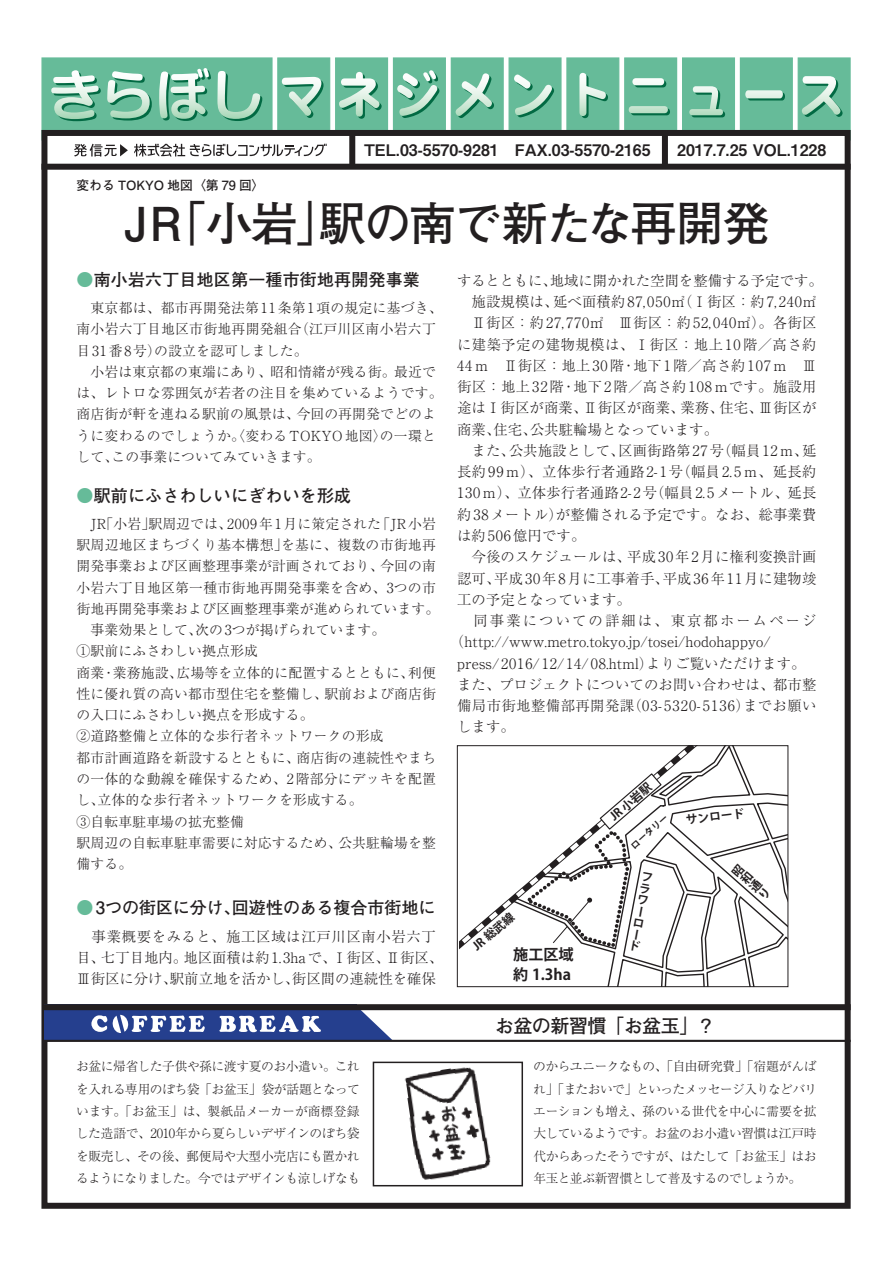
<style>
.page{position:relative;width:893px;height:1263px;background:#fff}
.page>*{position:absolute;margin:0;border:0;box-sizing:border-box;transform-origin:0 0}
.t1{font:700 46.8px "Futo Go B101 Pro";letter-spacing:-.035em;color:#231f20}
.t2{font:700 19.2px "Futo Go B101 Pro";letter-spacing:-.035em;color:#231f20}
.t3{font:700 16.95px "Futo Go B101 Pro";letter-spacing:.01em;color:#231f20}
.t4{font:15.9px "Midashi Go Pro MB31";color:#231f20}
.t5{font:700 15.15px/19.6px "Koz Go Pr 6 N";color:#231f20}
.t6{font:300 14.4px/21.3px "Ryumin Pro";letter-spacing:.01em;color:#231f20;text-align:justify}
.t7{font:300 13.8px/21.3px "Ryumin Pro";letter-spacing:.01em;color:#231f20}
.t8{font:300 12.75px/22.4px "Ryumin Pro";letter-spacing:-.035em;color:#231f20;text-align:justify}
.t9{font:700 12.75px "Futo Go B101 Pro";color:#231f20}
.t10{font:700 11.7px/11.7px "Koz Go Pr 6 N";color:#231f20;text-align:justify}
.t11{font:700 9.3px "Koz Go Pr 6 N";color:#231f20}
.s1{color:#6b9}
</style>
<div class="page">
<div style="left:41px;top:57px;width:232px;height:84px;background:#6b9;border:1px solid #6b9"></div>
<div style="left:277px;top:57px;width:53px;height:84px;background:#6b9;border:1px solid #6b9"></div>
<div style="left:335px;top:57px;width:53px;height:84px;background:#6b9;border:1px solid #6b9"></div>
<div style="left:393px;top:57px;width:53px;height:84px;background:#6b9;border:1px solid #6b9"></div>
<div style="left:451px;top:57px;width:53px;height:84px;background:#6b9;border:1px solid #6b9"></div>
<div style="left:508px;top:57px;width:54px;height:84px;background:#6b9;border:1px solid #6b9"></div>
<div style="left:566px;top:57px;width:53px;height:84px;background:#6b9;border:1px solid #6b9"></div>
<div style="left:624px;top:57px;width:53px;height:84px;background:#6b9;border:1px solid #6b9"></div>
<div style="left:682px;top:57px;width:53px;height:84px;background:#6b9;border:1px solid #6b9"></div>
<div style="left:740px;top:57px;width:53px;height:84px;background:#6b9;border:1px solid #6b9"></div>
<div style="left:798px;top:57px;width:53px;height:84px;background:#6b9;border:1px solid #6b9"></div>
<svg style="left:282px;top:77px;width:41px;height:41px"></svg>
<svg style="left:339px;top:72px;width:43px;height:47px"></svg>
<svg style="left:397px;top:70px;width:42px;height:48px"></svg>
<svg style="left:456px;top:73px;width:38px;height:45px"></svg>
<svg style="left:514px;top:75px;width:40px;height:42px"></svg>
<svg style="left:579px;top:73px;width:29px;height:45px"></svg>
<svg style="left:629px;top:78px;width:41px;height:37px"></svg>
<svg style="left:689px;top:86px;width:36px;height:31px"></svg>
<svg style="left:745px;top:90px;width:40px;height:11px"></svg>
<svg style="left:802px;top:76px;width:40px;height:41px"></svg>
<svg style="left:51px;top:68px;width:211px;height:53px"></svg>
<div style="left:44px;top:133px;width:804px;height:1073px;background:#fff"></div>
<div style="left:41px;top:130px;width:810px;height:1079px;border:6px solid #231f20"></div>
<div style="left:349px;top:133px;width:6px;height:34px;background:#231f20"></div>
<div style="left:662px;top:133px;width:6px;height:34px;background:#231f20"></div>
<div style="left:41px;top:164px;width:810px;height:6px;background:#231f20"></div>
<div style="left:45px;top:1004px;width:312px;height:36px;background:#253f8e"></div>
<svg style="left:352px;top:1010px;width:40px;height:30px"></svg>
<svg style="left:219px;top:1015px;width:102px;height:17px"></svg>
<svg style="left:91px;top:1010px;width:114px;height:23px"></svg>
<hr style="left:44px;top:1040px;width:807px;height:2px;background:#231f20">
<div style="left:43px;top:1004px;width:808px;height:6px;background:#231f20"></div>
<img style="left:404px;top:1067px;width:87px;height:113px">
<div style="left:373px;top:1061px;width:150px;height:125px;border:2px solid #231f20"></div>
<svg style="left:74px;top:144px;width:54px;height:13px"></svg>
<svg style="left:134px;top:144px;width:193px;height:13px"></svg>
<svg style="left:762px;top:793px;width:24px;height:161px"></svg>
<svg style="left:459px;top:747px;width:300px;height:238px"></svg>
<svg style="left:521px;top:772px;width:142px;height:178px"></svg>
<div style="left:457px;top:745px;width:331px;height:242px;border:1px solid #231f20"></div>
<p class="t9" style="left:77px;top:175px;width:190px">変わる TOKYO 地図〈第 79 回〉</p>
<p class="t4" style="left:364px;top:137px;width:288px">TEL.03-5570-9281　FAX.03-5570-2165</p>
<p class="t4" style="left:677px;top:137px;width:151px">2017.7.25 VOL.1228</p>
<p class="t1" style="left:123px;top:186px;width:648px">JR「小岩」駅の南で新たな再開発</p>
<p class="t3" style="left:77px;top:266px;width:345px"><span class="s1">●</span>南小岩六丁目地区第一種市街地再開発事業</p>
<p class="t7" style="left:77px;top:296px;width:368px">　東京都は、都市再開発法第 11条第 1項の規定に基づき、南小岩六丁目地区市街地再開発組合（江戸川区南小岩六丁目 31番 8号）の設立を認可しました。</p>
<p class="t7" style="left:77px;top:360px;width:368px">　小岩は東京都の東端にあり、昭和情緒が残る街。最近では、レトロな雰囲気が若者の注目を集めているようです。商店街が軒を連ねる駅前の風景は、今回の再開発でどのように変わるのでしょうか。〈変わる TOKYO地図〉の一環として、この事業についてみていきます。</p>
<p class="t3" style="left:77px;top:482px;width:276px"><span class="s1">●</span>駅前にふさわしいにぎわいを形成</p>
<p class="t7" style="left:77px;top:512px;width:364px">　JR「小岩」駅周辺では、2009年 1月に策定された「JR小岩駅周辺地区まちづくり基本構想」を基に、複数の市街地再開発事業および区画整理事業が計画されており、今回の南小岩六丁目地区第一種市街地再開発事業を含め、3つの市街地再開発事業および区画整理事業が進められています。</p>
<p class="t7" style="left:77px;top:618px;width:310px">　事業効果として、次の 3つが掲げられています。</p>
<p class="t7" style="left:77px;top:639px;width:183px">①駅前にふさわしい拠点形成</p>
<p class="t7" style="left:77px;top:661px;width:361px;text-align:justify">商業・業務施設、広場等を立体的に配置するとともに、利便性に優れ質の高い都市型住宅を整備し、駅前および商店街の入口にふさわしい拠点を形成する。</p>
<p class="t7" style="left:77px;top:724px;width:308px">②道路整備と立体的な歩行者ネットワークの形成</p>
<p class="t7" style="left:77px;top:746px;width:361px;text-align:justify">都市計画道路を新設するとともに、商店街の連続性やまちの一体的な動線を確保するため、2階部分にデッキを配置し、立体的な歩行者ネットワークを形成する。</p>
<p class="t7" style="left:77px;top:809px;width:169px">③自転車駐車場の拡充整備</p>
<p class="t7" style="left:77px;top:831px;width:361px">駅周辺の自転車駐車需要に対応するため、公共駐輪場を整備する。</p>
<p class="t3" style="left:77px;top:894px;width:361px"><span class="s1">●</span>3つの街区に分け、回遊性のある複合市街地に</p>
<p class="t6" style="left:76px;top:924px;width:368px;text-align:left">　事業概要をみると、施工区域は江戸川区南小岩六丁目、七丁目地内。地区面積は約 1. 3haで、Ⅰ街区、Ⅱ街区、<br>Ⅲ街区に分け、駅前立地を活かし、街区間の連続性を確保</p>
<p class="t6" style="left:457px;top:269px;width:367px">するとともに、地域に開かれた空間を整備する予定です。</p>
<p class="t6" style="left:457px;top:290px;width:361px">　施設規模は、延べ面積約 87, 050㎡（Ⅰ街区：約 7, 240㎡　Ⅱ街区：約 27, 770㎡　Ⅲ街区：約 52, 040㎡）。各街区に建築予定の建物規模は、Ⅰ街区：地上 10階／高さ約44ｍ　Ⅱ街区：地上 30階・地下 1階／高さ約 107ｍ　Ⅲ街区：地上 32階・地下 2階／高さ約 108ｍです。施設用途はⅠ街区が商業、Ⅱ街区が商業、業務、住宅、Ⅲ街区が商業、住宅、公共駐輪場となっています。</p>
<p class="t6" style="left:457px;top:439px;width:361px">　また、公共施設として、区画街路第 27号（幅員 12ｍ、延長約 99ｍ）、立体歩行者通路 2- 1号（幅員 2. 5ｍ、延長約130ｍ）、立体歩行者通路 2- 2号（幅員 2. 5メートル、延長約 38メートル）が整備される予定です。なお、総事業費は約 506億円です。</p>
<p class="t6" style="left:457px;top:545px;width:361px">　今後のスケジュールは、平成 30年 2月に権利変換計画認可、平成 30年 8月に工事着手、平成 36年 11月に建物竣工の予定となっています。</p>
<p class="t6" style="left:450px;top:609px;width:368px;text-indent:7px">　同事業についての詳細は、東京都ホームページ（http://www.metro.tokyo.jp/tosei/hodohappyo/</p>
<p class="t6" style="left:457px;top:651px;width:350px">press/ 2016/ 12/ 14/ 08.html）よりご覧いただけます。</p>
<p class="t6" style="left:457px;top:673px;width:361px">また、プロジェクトについてのお問い合わせは、都市整備局市街地整備部再開発課（03- 5320- 5136）までお願いします。</p>
<p class="t10" style="left:608px;top:814px;width:52px;rotate:-41deg">JR 小岩駅</p>
<p class="t10" style="left:685px;top:814px;width:60px;rotate:-7deg">サンロード</p>
<p class="t11" style="left:629px;top:843px;width:48px;rotate:-42deg">ロータリー</p>
<p class="t10" style="left:643px;top:871px;width:8px;rotate:11deg">フラワーロード</p>
<p class="t10" style="left:730px;top:871px;width:7px;rotate:-49deg">昭和通り</p>
<p class="t10" style="left:471px;top:943px;width:52px;rotate:-40deg">JR 総武線</p>
<p class="t5" style="left:513px;top:945px;width:62px">施工区域約 1.3ha</p>
<p class="t2" style="left:495px;top:1010px;width:222px">お盆の新習慣「お盆玉」？</p>
<p class="t8" style="left:76px;top:1054px;width:286px">お盆に帰省した子供や孫に渡す夏のお小遣い。これを入れる専用のぽち袋「お盆玉」袋が話題となっています。「お盆玉」は、製紙品メーカーが商標登録した造語で、2010年から夏らしいデザインのぽち袋を販売し、その後、郵便局や大型小売店にも置かれるようになりました。今ではデザインも涼しげなも</p>
<p class="t8" style="left:533px;top:1054px;width:285px">のからユニークなもの、「自由研究費」「宿題がんばれ」「またおいで」といったメッセージ入りなどバリエーションも増え、孫のいる世代を中心に需要を拡大しているようです。お盆のお小遣い習慣は江戸時代からあったそうですが、はたして「お盆玉」はお年玉と並ぶ新習慣として普及するのでしょうか。</p>
</div>
